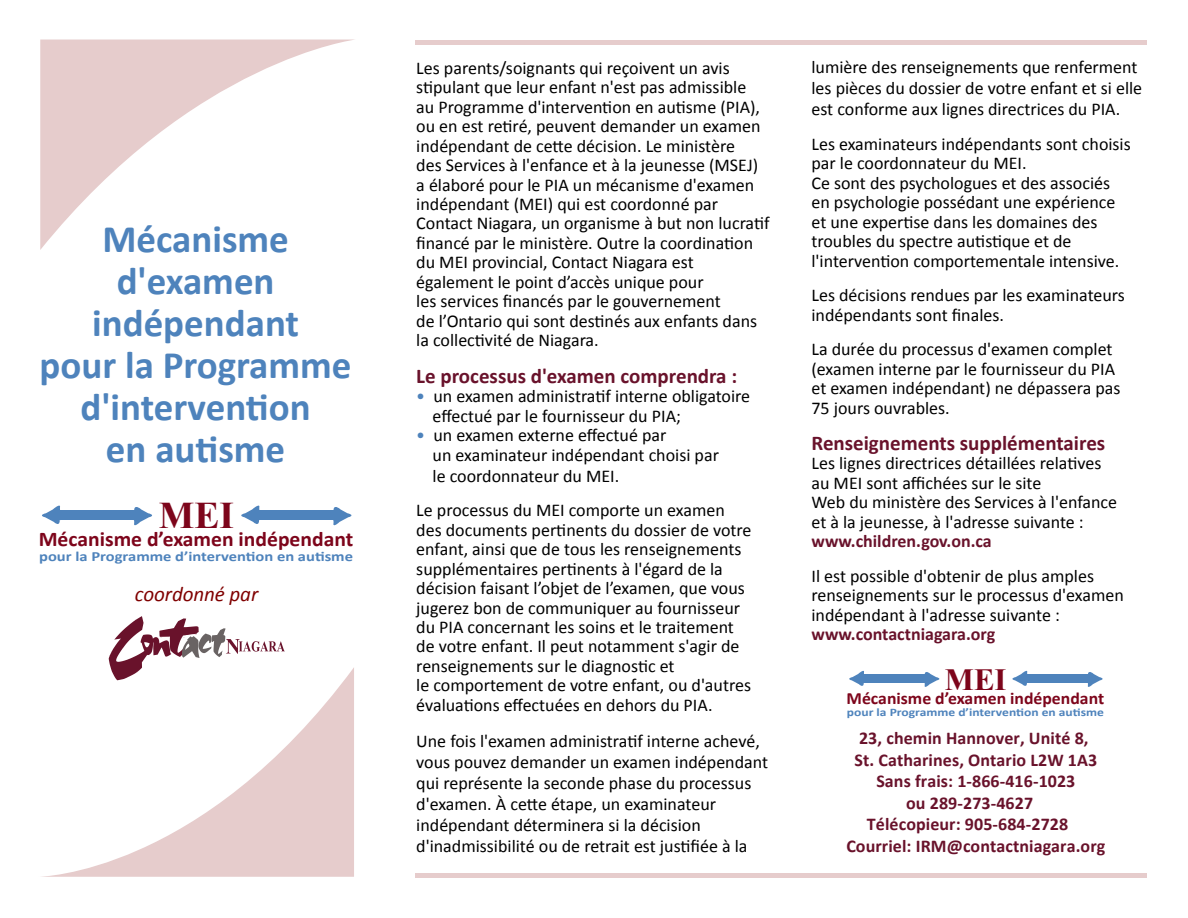
<style>
.page{position:relative;width:1188px;height:918px;background:#fff}
.page>*{position:absolute;margin:0;border:0;box-sizing:border-box;transform-origin:0 0}
.t1{font:700 39px/42px "Calibri";color:#4e83bc;text-align:center}
.t2{font:700 37.65px "Times New Roman";color:#7d051b}
.t3{font:700 30.75px "Times New Roman";color:#7d051b}
.t4{font:700 21px "Calibri";color:#69122b}
.t5{font:700 21px "Calibri";color:#7d051b}
.t6{font:italic 21px "Calibri";letter-spacing:-.005em;color:#800000}
.t7{font:18px/19.5px "Calibri";color:#000}
.t8{font:700 18px "Calibri";letter-spacing:.005em;color:#69122b}
.t9{font:700 17.1px "Calibri";color:#7d051b}
.t10{font:700 14.1px "Calibri";color:#4e83bc;scale:1.18 1}
.t11{font:700 11.55px "Calibri";color:#4e83bc;scale:1.18 1}
.s1{color:#4e83bc}
</style>
<div class="page">
<svg style="left:40px;top:40px;width:312px;height:210px"></svg>
<svg style="left:42px;top:667px;width:312px;height:210px"></svg>
<hr style="left:415px;top:41px;width:731px;height:4px;background:#e6cccc">
<hr style="left:415px;top:873px;width:731px;height:4px;background:#e6cccc">
<svg style="left:109px;top:616px;width:176px;height:64px"></svg>
<svg style="left:849px;top:670px;width:15px;height:16px"></svg>
<svg style="left:924px;top:672px;width:16px;height:15px"></svg>
<div style="left:864px;top:675px;width:61px;height:8px;background:#4e83bc"></div>
<svg style="left:1012px;top:670px;width:15px;height:16px"></svg>
<svg style="left:1088px;top:672px;width:15px;height:15px"></svg>
<div style="left:1027px;top:675px;width:61px;height:8px;background:#4e83bc"></div>
<svg style="left:42px;top:505px;width:18px;height:19px"></svg>
<svg style="left:134px;top:507px;width:18px;height:19px"></svg>
<div style="left:60px;top:510px;width:74px;height:10px;background:#4e83bc"></div>
<svg style="left:241px;top:505px;width:19px;height:19px"></svg>
<svg style="left:333px;top:507px;width:19px;height:19px"></svg>
<div style="left:259px;top:510px;width:75px;height:10px;background:#4e83bc"></div>
<h1 class="t1" style="left:40px;top:216px;width:314px">Mécanisme d'examen indépendant<br>pour la Programme d'intervention<br>en autisme</h1>
<h2 class="t2" style="left:159px;top:490px;width:77px">MEI</h2>
<p class="t5" style="left:39px;top:526px;width:316px">Mécanisme d’examen indépendant</p>
<p class="t10" style="left:39px;top:547px;width:267px">pour la Programme d’intervention en autisme</p>
<p class="t6" style="left:135px;top:581px;width:125px">coordonné par</p>
<p class="t7" style="left:416px;top:57px;width:355px">Les parents/soignants qui reçoivent un avis stipulant que leur enfant n'est pas admissible<br>au Programme d'intervention en autisme (PIA), ou en est retiré, peuvent demander un examen indépendant de cette décision. Le ministère<br>des Services à l'enfance et à la jeunesse (MSEJ) a élaboré pour le PIA un mécanisme d'examen indépendant (MEI) qui est coordonné par Contact Niagara, un organisme à but non lucratif financé par le ministère. Outre la coordination du MEI provincial, Contact Niagara est également le point d’accès unique pour<br>les services financés par le gouvernement<br>de l’Ontario qui sont destinés aux enfants dans la collectivité de Niagara.</p>
<p class="t4" style="left:416px;top:363px;width:322px">Le processus d'examen comprendra :</p>
<p class="t7" style="left:433px;top:385px;width:319px;text-indent:-16px"><span class="s1">•</span> un examen administratif interne obligatoire effectué par le fournisseur du PIA;</p>
<p class="t7" style="left:433px;top:424px;width:288px;line-height:20.2px;text-indent:-16px"><span class="s1">•</span> un examen externe effectué par<br>un examinateur indépendant choisi par le coordonnateur du MEI.</p>
<p class="t7" style="left:416px;top:499px;width:337px">Le processus du MEI comporte un examen des documents pertinents du dossier de votre enfant, ainsi que de tous les renseignements supplémentaires pertinents à l'égard de la décision faisant l’objet de l’examen, que vous jugerez bon de communiquer au fournisseur du PIA concernant les soins et le traitement de votre enfant. Il peut notamment s'agir de renseignements sur le diagnostic et<br>le comportement de votre enfant, ou d'autres évaluations effectuées en dehors du PIA.</p>
<p class="t7" style="left:416px;top:730px;width:353px;line-height:21px">Une fois l'examen administratif interne achevé, vous pouvez demander un examen indépendant qui représente la seconde phase du processus d'examen. À cette étape, un examinateur indépendant déterminera si la décision d'inadmissibilité ou de retrait est justifiée à la</p>
<p class="t7" style="left:811px;top:56px;width:332px;line-height:21px">lumière des renseignements que renferment les pièces du dossier de votre enfant et si elle est conforme aux lignes directrices du PIA.</p>
<p class="t7" style="left:811px;top:133px;width:321px">Les examinateurs indépendants sont choisis par le coordonnateur du MEI.<br>Ce sont des psychologues et des associés en psychologie possédant une expérience et une expertise dans les domaines des troubles du spectre autistique et de l'intervention comportementale intensive.</p>
<p class="t7" style="left:811px;top:285px;width:315px">Les décisions rendues par les examinateurs indépendants sont finales.</p>
<p class="t7" style="left:811px;top:339px;width:311px">La durée du processus d'examen complet (examen interne par le fournisseur du PIA et examen indépendant) ne dépassera pas 75 jours ouvrables.</p>
<p class="t4" style="left:812px;top:430px;width:295px">Renseignements supplémentaires</p>
<p class="t7" style="left:812px;top:453px;width:307px">Les lignes directrices détaillées relatives au MEI sont affichées sur le site<br>Web du ministère des Services à l'enfance et à la jeunesse, à l'adresse suivante :</p>
<p class="t8" style="left:812px;top:530px;width:182px">www.children.gov.on.ca</p>
<p class="t7" style="left:812px;top:565px;width:314px">Il est possible d'obtenir de plus amples renseignements sur le processus d'examen indépendant à l'adresse suivante :</p>
<p class="t8" style="left:812px;top:623px;width:185px">www.contactniagara.org</p>
<h3 class="t3" style="left:945px;top:658px;width:63px">MEI</h3>
<p class="t9" style="left:847px;top:688px;width:259px">Mécanisme d’examen indépendant</p>
<p class="t11" style="left:847px;top:705px;width:219px">pour la Programme d’intervention en autisme</p>
<p class="t8" style="left:859px;top:727px;width:231px">23, chemin Hannover, Unité 8,</p>
<p class="t8" style="left:855px;top:749px;width:244px">St. Catharines, Ontario L2W 1A3</p>
<p class="t8" style="left:876px;top:770px;width:201px">Sans frais: 1-866-416-1023</p>
<p class="t8" style="left:906px;top:792px;width:128px">ou 289-273-4627</p>
<p class="t8" style="left:867px;top:813px;width:203px">Télécopieur: 905-684-2728</p>
<p class="t8" style="left:846px;top:835px;width:261px">Courriel: IRM@contactniagara.org</p>
</div>
